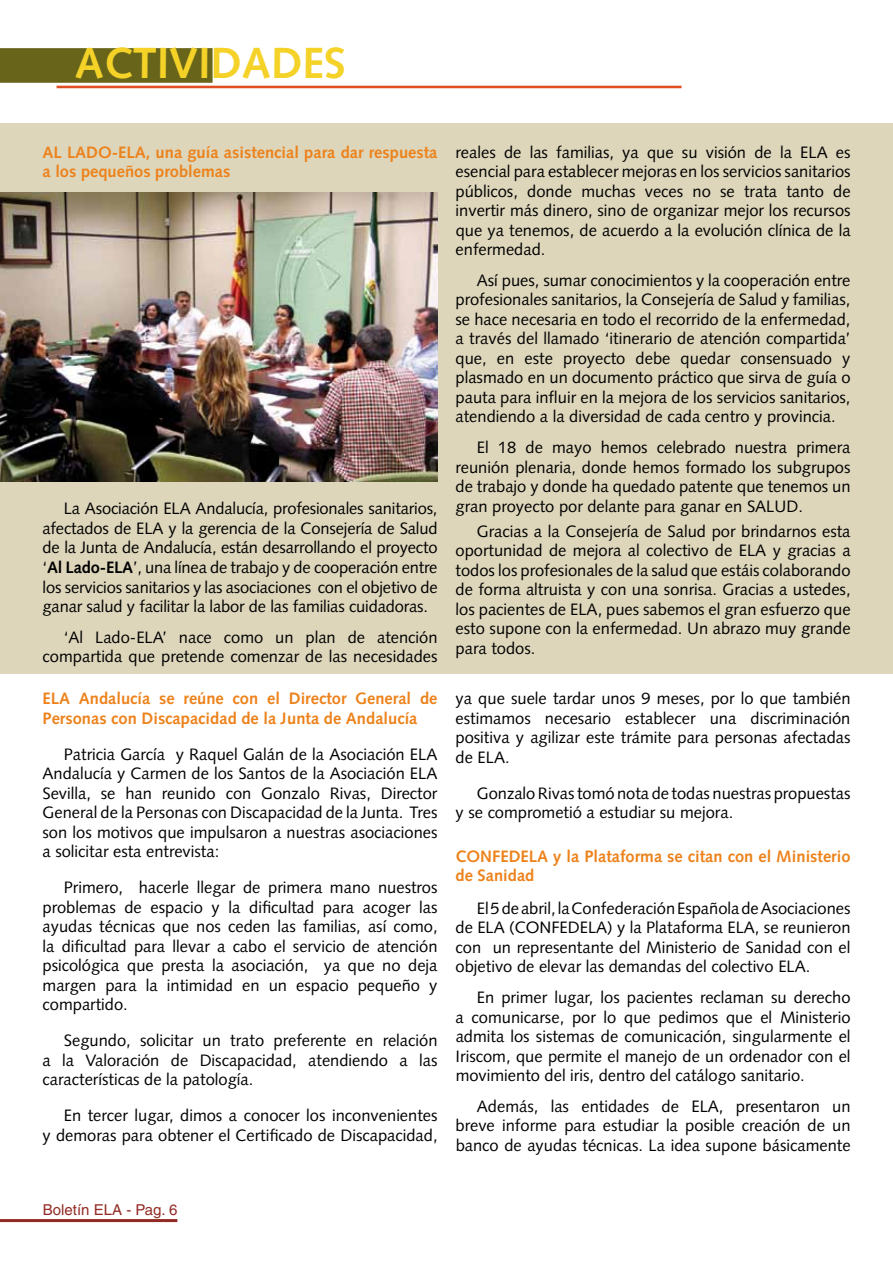
<style>
.page{position:relative;width:893px;height:1263px;background:#fff}
.page>*{position:absolute;margin:0;border:0;box-sizing:border-box;transform-origin:0 0}
.t1{font:700 43.65px "Syntax";color:#f4d228}
.t2{font:16.5px/19.5px "Syntax";color:#000;text-align:justify}
.t3{font:700 16.5px/19.5px "Syntax";color:#ed821b}
.t4{font:15px "Helvetica";color:#932b24}
.s1{font-weight:700}
</style>
<div class="page">
<div style="left:0;top:123px;width:893px;height:551px;background:#ddd6bb"></div>
<div style="left:0;top:48px;width:213px;height:35px;background:#68651b"></div>
<hr style="left:57px;top:86px;width:624px;height:2px;background:#e04f22">
<img style="left:0;top:193px;width:437px;height:288px">
<hr style="left:0;top:1219px;width:177px;height:3px;background:#932b24">
<h1 class="t1" style="left:75px;top:38px;width:273px">ACTIVIDADES</h1>
<p class="t3" style="left:43px;top:142px;width:396px">AL LADO-ELA, una guía asistencial para dar respuesta a los pequeños problemas</p>
<p class="t2" style="left:43px;top:499px;width:397px;text-indent:21px">La Asociación ELA Andalucía, profesionales sanitarios, afectados de ELA y la gerencia de la Consejería de Salud de la Junta de Andalucía, están desarrollando el proyecto ‘<span class="s1">Al Lado-ELA</span>’, una línea de trabajo y de cooperación entre los servicios sanitarios y las asociaciones con el objetivo de ganar salud y facilitar la labor de las familias cuidadoras.</p>
<p class="t2" style="left:43px;top:627px;width:396px;text-align:right">‘Al Lado-ELA’ nace como un plan de atención compartida que pretende comenzar de las necesidades</p>
<p class="t3" style="left:43px;top:689px;width:396px">ELA Andalucía se reúne con el Director General de<br>Personas con Discapacidad de la Junta de Andalucía</p>
<p class="t2" style="left:42px;top:744px;width:397px;text-indent:21px">Patricia García y Raquel Galán de la Asociación ELA Andalucía y Carmen de los Santos de la Asociación ELA Sevilla, se han reunido con Gonzalo Rivas, Director General de la Personas con Discapacidad de la Junta. Tres son los motivos que impulsaron a nuestras asociaciones a solicitar esta entrevista:</p>
<p class="t2" style="left:43px;top:878px;width:396px;text-indent:21px">Primero, hacerle llegar de primera mano nuestros problemas de espacio y la dificultad para acoger las ayudas técnicas que nos ceden las familias, así como, la dificultad para llevar a cabo el servicio de atención psicológica que presta la asociación, ya que no deja margen para la intimidad en un espacio pequeño y compartido.</p>
<p class="t2" style="left:43px;top:1031px;width:396px;text-indent:21px">Segundo, solicitar un trato preferente en relación a la Valoración de Discapacidad, atendiendo a las características de la patología.</p>
<p class="t2" style="left:43px;top:1106px;width:396px;text-align:right">En tercer lugar, dimos a conocer los inconvenientes<br>y demoras para obtener el Certificado de Discapacidad,</p>
<p class="t2" style="left:456px;top:142px;width:396px">reales de las familias, ya que su visión de la ELA es esencial para establecer mejoras en los servicios sanitarios públicos, donde muchas veces no se trata tanto de invertir más dinero, sino de organizar mejor los recursos que ya tenemos, de acuerdo a la evolución clínica de la enfermedad.</p>
<p class="t2" style="left:456px;top:271px;width:396px;text-indent:21px">Así pues, sumar conocimientos y la cooperación entre profesionales sanitarios, la Consejería de Salud y familias, se hace necesaria en todo el recorrido de la enfermedad, a través del llamado ‘itinerario de atención compartida’ que, en este proyecto debe quedar consensuado y plasmado en un documento práctico que sirva de guía o pauta para influir en la mejora de los servicios sanitarios, atendiendo a la diversidad de cada centro y provincia.</p>
<p class="t2" style="left:455px;top:438px;width:396px;text-indent:21px">El 18 de mayo hemos celebrado nuestra primera reunión plenaria, donde hemos formado los subgrupos de trabajo y donde ha quedado patente que tenemos un gran proyecto por delante para ganar en SALUD.</p>
<p class="t2" style="left:456px;top:521px;width:396px;text-indent:21px">Gracias a la Consejería de Salud por brindarnos esta oportunidad de mejora al colectivo de ELA y gracias a todos los profesionales de la salud que estáis colaborando de forma altruista y con una sonrisa. Gracias a ustedes, los pacientes de ELA, pues sabemos el gran esfuerzo que esto supone con la enfermedad. Un abrazo muy grande para todos.</p>
<p class="t2" style="left:455px;top:689px;width:396px">ya que suele tardar unos 9 meses, por lo que también estimamos necesario establecer una discriminación positiva y agilizar este trámite para personas afectadas de ELA.</p>
<p class="t2" style="left:456px;top:783px;width:396px;text-indent:21px">GonzaloRivastomó nota de todas nuestras propuestas y se comprometió a estudiar su mejora.</p>
<p class="t3" style="left:456px;top:846px;width:396px">CONFEDELA y la Plataforma se citan con el Ministerio de Sanidad</p>
<p class="t2" style="left:455px;top:898px;width:396px;text-indent:21px">El5deabril,laConfederaciónEspañoladeAsociaciones de ELA (CONFEDELA) y la Plataforma ELA, se reunieron con un representante del Ministerio de Sanidad con el objetivo de elevar las demandas del colectivo ELA.</p>
<p class="t2" style="left:456px;top:988px;width:396px;text-indent:21px">En primer lugar, los pacientes reclaman su derecho a comunicarse, por lo que pedimos que el Ministerio admita los sistemas de comunicación, singularmente el Iriscom, que permite el manejo de un ordenador con el movimiento del iris, dentro del catálogo sanitario.</p>
<p class="t2" style="left:456px;top:1096px;width:396px;text-indent:21px">Además, las entidades de ELA, presentaron un breve informe para estudiar la posible creación de un banco de ayudas técnicas. La idea supone básicamente</p>
<p class="t4" style="left:43px;top:1201px;width:136px">Boletín ELA - Pag. 6</p>
</div>
